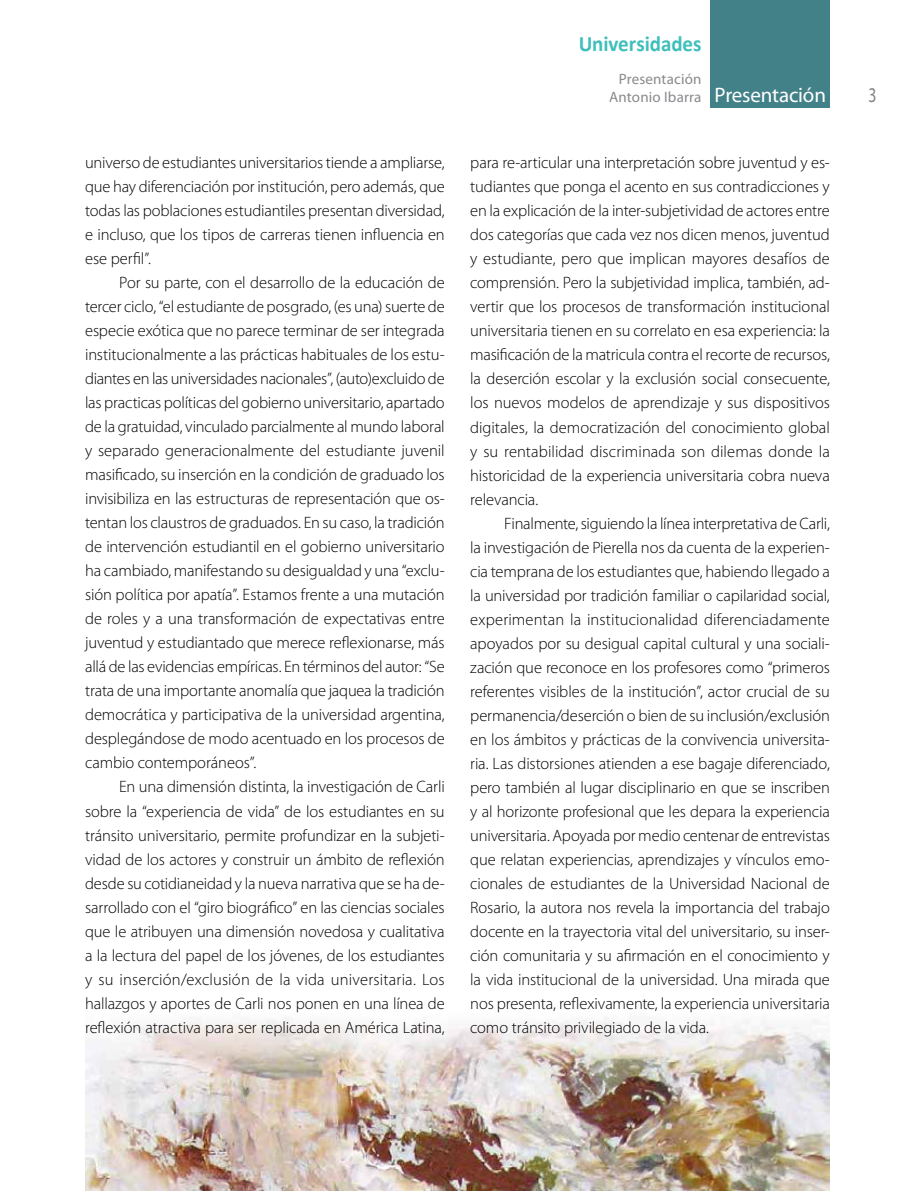
<style>
.page{position:relative;width:915px;height:1191px;background:#fff}
.page>*{position:absolute;margin:0;border:0;box-sizing:border-box;transform-origin:0 0}
.t1{font:700 22.05px "Calibri";letter-spacing:-.005em;color:#3fbfbb;scale:.95 1}
.t2{font:21px "Myriad Pro";letter-spacing:-.01em;color:#fff}
.t3{font:21px "Myriad Pro";color:#808285;scale:.75 1}
.t4{font:300 16.5px/24px "Myriad Pro";letter-spacing:-.005em;color:#000;text-align:justify}
.t5{font:15px/18px "Myriad Pro";letter-spacing:.01em;color:#888a8d;text-align:right}
</style>
<div class="page">
<img style="left:85px;top:1017px;width:744px;height:174px">
<div style="left:710px;top:0;width:119px;height:108px;background:#438188"></div>
<p class="t4" style="left:85px;top:150px;width:361px">universo de estudiantes universitarios tiende a ampliarse, que hay diferenciación por institución, pero además, que todas las poblaciones estudiantiles presentan diversidad, e incluso, que los tipos de carreras tienen influencia en ese perfil”.</p>
<p class="t4" style="left:85px;top:270px;width:361px;text-indent:34px">Por su parte, con el desarrollo de la educación de tercer ciclo, “el estudiante de posgrado, (es una) suerte de especie exótica que no parece terminar de ser integrada institucionalmente a las prácticas habituales de los estu&shy;diantes en las universidades nacionales”, (auto)excluido de las practicas políticas del gobierno universitario, apartado de la gratuidad, vinculado parcialmente al mundo laboral y separado generacionalmente del estudiante juvenil masificado, su inserción en la condición de graduado los invisibiliza en las estructuras de representación que os&shy;tentan los claustros de graduados. En su caso, la tradición de intervención estudiantil en el gobierno universitario ha cambiado, manifestando su desigualdad y una “exclu&shy;sión política por apatía”. Estamos frente a una mutación de roles y a una transformación de expectativas entre juventud y estudiantado que merece reflexionarse, más allá de las evidencias empíricas. En términos del autor: “Se trata de una importante anomalía que jaquea la tradición democrática y participativa de la universidad argentina, desplegándose de modo acentuado en los procesos de cambio contemporáneos”.</p>
<p class="t4" style="left:85px;top:775px;width:361px;text-indent:34px">En una dimensión distinta, la investigación de Carli sobre la “experiencia de vida” de los estudiantes en su tránsito universitario, permite profundizar en la subjeti&shy;vidad de los actores y construir un ámbito de reflexión desde su cotidianeidad y la nueva narrativa que se ha de&shy;sarrollado con el “giro biográfico” en las ciencias sociales que le atribuyen una dimensión novedosa y cualitativa a la lectura del papel de los jóvenes, de los estudiantes y su inserción/exclusión de la vida universitaria. Los hallazgos y aportes de Carli nos ponen en una línea de reflexión atractiva para ser replicada en América Latina,</p>
<h1 class="t1" style="left:578px;top:29px;width:131px">Universidades</h1>
<p class="t5" style="left:609px;top:70px;width:94px">Presentación<br>Antonio Ibarra</p>
<p class="t2" style="left:714px;top:82px;width:113px">Presentación</p>
<p class="t3" style="left:868px;top:82px;width:12px">3</p>
<p class="t4" style="left:470px;top:151px;width:361px">para re-articular una interpretación sobre juventud y es&shy;tudiantes que ponga el acento en sus contradicciones y en la explicación de la inter-subjetividad de actores entre dos categorías que cada vez nos dicen menos, juventud y estudiante, pero que implican mayores desafíos de comprensión. Pero la subjetividad implica, también, ad&shy;vertir que los procesos de transformación institucional universitaria tienen en su correlato en esa experiencia: la masificación de la matricula contra el recorte de recursos, la deserción escolar y la exclusión social consecuente, los nuevos modelos de aprendizaje y sus dispositivos digitales, la democratización del conocimiento global y su rentabilidad discriminada son dilemas donde la historicidad de la experiencia universitaria cobra nueva relevancia.</p>
<p class="t4" style="left:470px;top:511px;width:361px;text-indent:34px">Finalmente, siguiendo la línea interpretativa de Carli, la investigación de Pierella nos da cuenta de la experien&shy;cia temprana de los estudiantes que, habiendo llegado a la universidad por tradición familiar o capilaridad social, experimentan la institucionalidad diferenciadamente apoyados por su desigual capital cultural y una sociali&shy;zación que reconoce en los profesores como “primeros referentes visibles de la institución”, actor crucial de su permanencia/deserción o bien de su inclusión/exclusión en los ámbitos y prácticas de la convivencia universita&shy;ria. Las distorsiones atienden a ese bagaje diferenciado, pero también al lugar disciplinario en que se inscriben y al horizonte profesional que les depara la experiencia universitaria. Apoyada por medio centenar de entrevistas que relatan experiencias, aprendizajes y vínculos emo&shy;cionales de estudiantes de la Universidad Nacional de Rosario, la autora nos revela la importancia del trabajo docente en la trayectoria vital del universitario, su inser&shy;ción comunitaria y su afirmación en el conocimiento y la vida institucional de la universidad. Una mirada que nos presenta, reflexivamente, la experiencia universitaria como tránsito privilegiado de la vida.</p>
</div>
